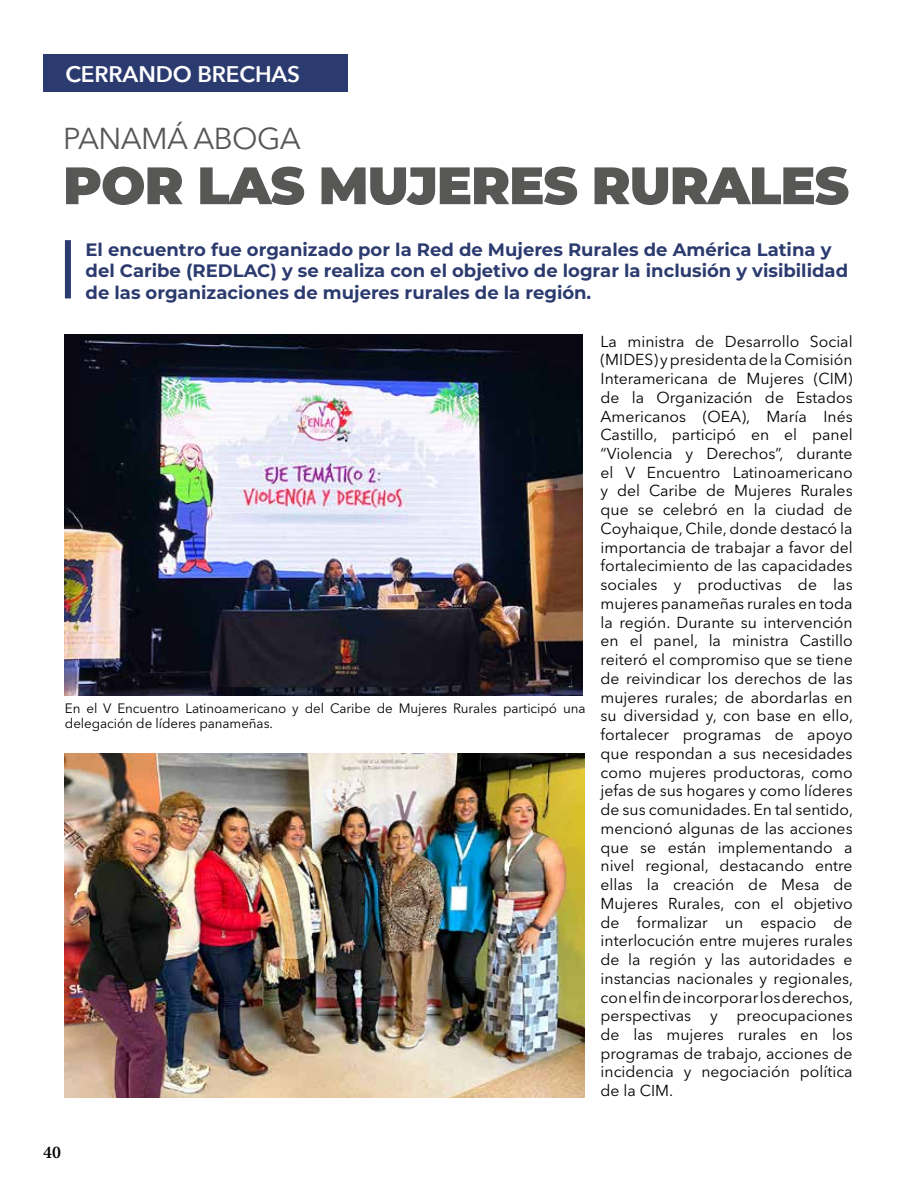
<style>
.page{position:relative;width:918px;height:1188px;background:#fff}
.page>*{position:absolute;margin:0;border:0;box-sizing:border-box;transform-origin:0 0}
.t1{font:900 52.5px "Montserrat";letter-spacing:-.02em;color:#575756}
.t2{font:30px "Avenir Next LT Pro";letter-spacing:-.02em;color:#575756}
.t3{font:600 22.5px "Avenir Next";letter-spacing:-.005em;color:#fff}
.t4{font:700 18px/21.6px "Montserrat";color:#2c3b6f}
.t5{font:600 18px "Minion Pro";color:#000}
.t6{font:15.75px/18.8px "Avenir Next LT Pro";color:#000;text-align:justify}
.t7{font:13.5px/15px "Avenir Next LT Pro";letter-spacing:-.005em;color:#000}
</style>
<div class="page">
<div style="left:43px;top:54px;width:305px;height:38px;background:#2c3b6f"></div>
<div style="left:65px;top:240px;width:6px;height:58px;background:#2c3b6f"></div>
<img style="left:65px;top:335px;width:518px;height:361px">
<img style="left:65px;top:754px;width:519px;height:344px">
<h3 class="t3" style="left:65px;top:55px;width:236px">CERRANDO BRECHAS</h3>
<h2 class="t2" style="left:63px;top:120px;width:239px">PANAMÁ ABOGA</h2>
<h1 class="t1" style="left:63px;top:146px;width:788px">POR LAS MUJERES RURALES</h1>
<p class="t4" style="left:86px;top:238px;width:764px">El encuentro fue organizado por la Red de Mujeres Rurales de América Latina y del Caribe (REDLAC) y se realiza con el objetivo de lograr la inclusión y visibilidad de las organizaciones de mujeres rurales de la región.</p>
<p class="t6" style="left:601px;top:332px;width:254px">La ministra de Desarrollo Social (MIDES) y presidenta de la Comisión Interamericana de Mujeres (CIM) de la Organización de Estados Americanos (OEA), María Inés Castillo, participó en el panel “Violencia y Derechos”, durante el V Encuentro Latinoamericano y del Caribe de Mujeres Rurales que se celebró en la ciudad de Coyhaique, Chile, donde destacó la importancia de trabajar a favor del fortalecimiento de las capacidades sociales y productivas de las mujeres panameñas rurales en toda la región. Durante su intervención en el panel, la ministra Castillo reiteró el compromiso que se tiene de reivindicar los derechos de las mujeres rurales; de abordarlas en su diversidad y, con base en ello, fortalecer programas de apoyo que respondan a sus necesidades como mujeres productoras, como jefas de sus hogares y como líderes de sus comunidades. En tal sentido, mencionó algunas de las acciones que se están implementando a nivel regional, destacando entre ellas la creación de Mesa de Mujeres Rurales, con el objetivo de formalizar un espacio de interlocución entre mujeres rurales de la región y las autoridades e instancias nacionales y regionales, con el fin de incorporar los derechos, perspectivas y preocupaciones de las mujeres rurales en los programas de trabajo, acciones de incidencia y negociación política de la CIM.</p>
<p class="t7" style="left:65px;top:701px;width:522px">En el V Encuentro Latinoamericano y del Caribe de Mujeres Rurales participó una delegación de líderes panameñas.</p>
<p class="t5" style="left:43px;top:1140px;width:19px">40</p>
</div>
